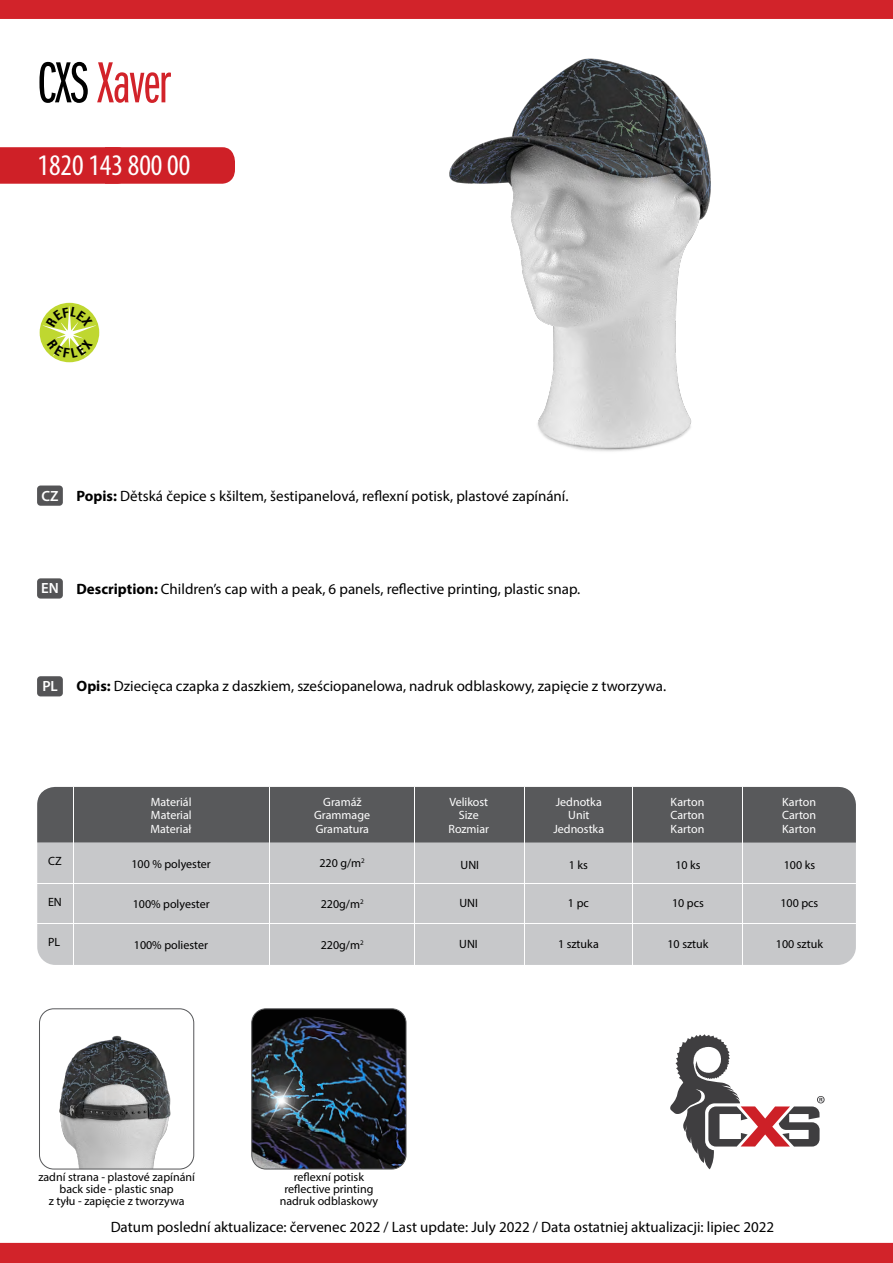
<style>
.page{position:relative;width:893px;height:1263px;background:#fff}
.page>*{position:absolute;margin:0;border:0;box-sizing:border-box;transform-origin:0 0}
.t1{font:60px "Franklin Got Itc DOT Boo Ext Com";letter-spacing:-.01em;color:#d2232a}
.t2{font:condensed 30px "Myriad Pro";color:#fff}
.t3{font:15px "Myriad Pro";color:#000}
.t4{font:600 14.85px "Myriad Pro";color:#fff}
.t5{font:12px/12px "Myriad Pro";color:#000;text-align:center}
.t6{font:12px/13.5px "Myriad Pro";color:#fff;text-align:center}
.s1{color:#000}
.s2{font-weight:700}
</style>
<div class="page">
<div style="left:0;top:147px;width:235px;height:37px;background:#cf2027"></div>
<img style="left:449px;top:58px;width:262px;height:394px">
<img style="left:39px;top:1010px;width:155px;height:159px">
<div style="left:39px;top:1008px;width:155px;height:161px;border:1px solid #58595b;border-radius:14px"></div>
<img style="left:252px;top:1009px;width:154px;height:160px">
<div style="left:251px;top:1008px;width:155px;height:161px;border:1px solid #58595b;border-radius:14px"></div>
<div style="left:40px;top:303px;width:59px;height:59px;background:#bfd730;border-radius:50%"></div>
<svg style="left:670px;top:1034px;width:155px;height:135px"></svg>
<div style="left:37px;top:485px;width:26px;height:21px;background:#545456;border-radius:3px"></div>
<div style="left:37px;top:578px;width:26px;height:21px;background:#545456;border-radius:3px"></div>
<div style="left:37px;top:676px;width:26px;height:20px;background:#545456;border-radius:3px"></div>
<div style="left:0;top:0;width:893px;height:19px;background:#d2232a"></div>
<div style="left:0;top:1243px;width:893px;height:20px;background:#d2232a"></div>
<div style="left:37px;top:787px;width:819px;height:178px;background:#c7c8ca;border-radius:18px"></div>
<div style="left:37px;top:787px;width:819px;height:55px;background:#58595b"></div>
<hr style="left:37px;top:923px;width:819px;height:1px;background:#fff">
<hr style="left:37px;top:883px;width:819px;height:1px;background:#fff">
<hr style="left:73px;top:787px;width:1px;height:178px;background:#fff">
<hr style="left:269px;top:787px;width:1px;height:178px;background:#fff">
<hr style="left:415px;top:787px;width:1px;height:178px;background:#fff">
<hr style="left:633px;top:787px;width:1px;height:178px;background:#fff">
<hr style="left:524px;top:787px;width:1px;height:178px;background:#fff">
<hr style="left:742px;top:787px;width:1px;height:178px;background:#fff">
<img style="left:251px;top:1066px;width:65px;height:71px">
<svg style="left:43px;top:306px;width:53px;height:52px"></svg>
<h1 class="t1" style="left:37px;top:51px;width:135px"><span class="s1">CXS</span> Xaver</h1>
<h2 class="t2" style="left:38px;top:147px;width:154px">1820 143 800 00</h2>
<p class="t4" style="left:42px;top:486px;width:19px">CZ</p>
<p class="t3" style="left:77px;top:486px;width:493px"><span class="s2">Popis:</span> Dětská čepice s kšiltem, šestipanelová, reflexní potisk, plastové zapínání.</p>
<p class="t4" style="left:41px;top:579px;width:19px">EN</p>
<p class="t3" style="left:77px;top:579px;width:505px"><span class="s2">Description:</span> Children’s cap with a peak, 6 panels, reflective printing, plastic snap.</p>
<p class="t4" style="left:42px;top:677px;width:17px">PL</p>
<p class="t3" style="left:77px;top:677px;width:591px"><span class="s2">Opis:</span> Dziecięca czapka z daszkiem, sześciopanelowa, nadruk odblaskowy, zapięcie z tworzywa.</p>
<p class="t6" style="left:151px;top:795px;width:42px">Materiál</p>
<p class="t6" style="left:151px;top:822px;width:42px">Materiał</p>
<p class="t6" style="left:151px;top:808px;width:42px">Material</p>
<p class="t6" style="left:314px;top:795px;width:57px">Gramáž<br>Grammage<br>Gramatura</p>
<p class="t6" style="left:449px;top:795px;width:40px">Velikost</p>
<p class="t6" style="left:448px;top:822px;width:42px">Rozmiar</p>
<p class="t6" style="left:459px;top:808px;width:21px">Size</p>
<p class="t6" style="left:556px;top:795px;width:48px">Jednotka</p>
<p class="t6" style="left:553px;top:822px;width:52px">Jednostka</p>
<p class="t6" style="left:568px;top:808px;width:23px">Unit</p>
<p class="t6" style="left:671px;top:795px;width:35px">Karton</p>
<p class="t6" style="left:671px;top:822px;width:35px">Karton</p>
<p class="t6" style="left:670px;top:808px;width:36px">Carton</p>
<p class="t6" style="left:782px;top:795px;width:35px">Karton</p>
<p class="t6" style="left:782px;top:822px;width:35px">Karton</p>
<p class="t6" style="left:782px;top:808px;width:36px">Carton</p>
<p class="t5" style="left:48px;top:855px;width:15px">CZ</p>
<p class="t5" style="left:319px;top:857px;width:47px">220 g/m<sup>2</sup></p>
<p class="t5" style="left:131px;top:857px;width:81px">100 % polyester</p>
<p class="t5" style="left:784px;top:859px;width:33px">100 ks</p>
<p class="t5" style="left:569px;top:859px;width:21px">1 ks</p>
<p class="t5" style="left:675px;top:859px;width:27px">10 ks</p>
<p class="t5" style="left:461px;top:859px;width:20px">UNI</p>
<p class="t5" style="left:48px;top:896px;width:15px">EN</p>
<p class="t5" style="left:133px;top:898px;width:78px">100% polyester</p>
<p class="t5" style="left:321px;top:898px;width:44px">220g/m<sup>2</sup></p>
<p class="t5" style="left:459px;top:897px;width:20px">UNI</p>
<p class="t5" style="left:568px;top:897px;width:22px">1 pc</p>
<p class="t5" style="left:672px;top:897px;width:33px">10 pcs</p>
<p class="t5" style="left:780px;top:897px;width:39px">100 pcs</p>
<p class="t5" style="left:48px;top:936px;width:14px">PL</p>
<p class="t5" style="left:134px;top:938px;width:76px">100% poliester</p>
<p class="t5" style="left:321px;top:938px;width:44px">220g/m<sup>2</sup></p>
<p class="t5" style="left:459px;top:938px;width:20px">UNI</p>
<p class="t5" style="left:558px;top:938px;width:42px">1 sztuka</p>
<p class="t5" style="left:667px;top:938px;width:42px">10 sztuk</p>
<p class="t5" style="left:776px;top:938px;width:49px">100 sztuk</p>
<p class="t5" style="left:38px;top:1171px;width:158px">zadní strana - plastové zapínání back side - plastic snap<br>z tyłu - zapięcie z tworzywa</p>
<p class="t5" style="left:280px;top:1171px;width:100px">reflexní potisk reflective printing nadruk odblaskowy</p>
<p class="t3" style="left:111px;top:1218px;width:665px">Datum poslední aktualizace: červenec 2022 / Last update: July 2022 / Data ostatniej aktualizacji: lipiec 2022</p>
</div>
